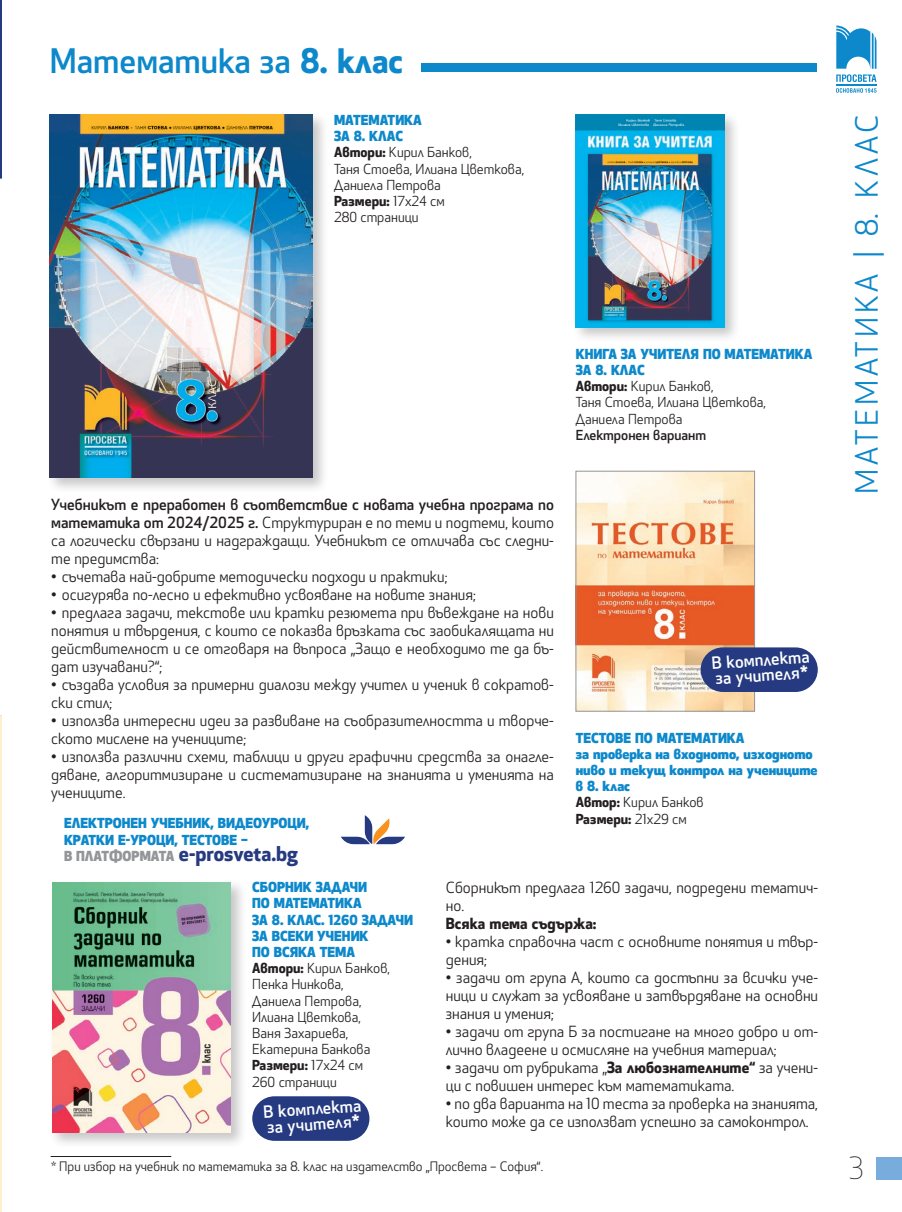
<style>
.page{position:relative;width:902px;height:1212px;background:#fff}
.page>*{position:absolute;margin:0;border:0;box-sizing:border-box;transform-origin:0 0}
.t1{font:500 33px "HS Apex Bg";color:#0c88cb}
.t2{font:30px "HS Apex Bg";letter-spacing:.13em;color:#0c88cb}
.t3{font:300 30px "HS Apex Bg";color:#231f20}
.t4{font:700 19.95px "HS Apex Bg";color:#253a80}
.t5{font:500 16.5px/15.3px "HS Apex Bg";color:#fff}
.t6{font:15px/18px "HS Apex Bg";color:#231f20}
.t7{font:700 15px "HS Apex Bg";color:#231f20}
.t8{font:13.5px/16.2px "HS Apex Bg";color:#231f20}
.t9{font:800 13.5px/16.2px "HS Apex Bg";color:#0c88cb}
.t10{font:500 13.5px "HS Apex Bg";color:#231f20}
.t11{font:12.75px "HS Apex Bg";color:#231f20}
.s1{font-weight:700}
.s2{font-weight:800;color:#0c88cb}
.s3{font-weight:500}
.s4{font-weight:800;font-size:13.5px;color:#939598}
.s5{font-weight:700;color:#231f20}
.s6{font-weight:400;color:#231f20}
</style>
<div class="page">
<div style="left:876px;top:1157px;width:25px;height:22px;background:#78acdc"></div>
<svg style="left:836px;top:26px;width:40px;height:56px"></svg>
<svg style="left:836px;top:88px;width:40px;height:5px"></svg>
<hr style="left:836px;top:84px;width:40px;height:2px;background:#0c88cb">
<div style="left:47px;top:112px;width:282px;height:381px;background:#231f20;opacity:.25"></div>
<img style="left:50px;top:115px;width:263px;height:363px">
<div style="left:572px;top:112px;width:168px;height:231px;background:#231f20;opacity:.25"></div>
<img style="left:575px;top:115px;width:149px;height:212px">
<img style="left:577px;top:473px;width:175px;height:236px">
<div style="left:575px;top:471px;width:179px;height:240px;border:1px solid #939598"></div>
<hr style="left:51px;top:1156px;width:120px;height:1px;background:#231f20">
<div style="left:421px;top:63px;width:395px;height:9px;background:#0c88cb"></div>
<div style="left:700px;top:647px;width:117px;height:45px;background:#253a80;border-radius:22px"></div>
<hr style="left:0;top:0;width:1px;height:716px;background:#253a80">
<hr style="left:0;top:716px;width:1px;height:496px;background:#fef0cc">
<svg style="left:0;top:179px;width:2px;height:537px"></svg>
<svg style="left:341px;top:815px;width:64px;height:29px"></svg>
<div style="left:49px;top:879px;width:198px;height:269px;background:#231f20;opacity:.25"></div>
<img style="left:52px;top:882px;width:179px;height:250px">
<div style="left:252px;top:1096px;width:117px;height:45px;background:#253a80;border-radius:22px"></div>
<h1 class="t1" style="left:50px;top:39px;width:354px">Математика за <span class="s1">8. клас</span></h1>
<p class="t8" style="left:334px;top:112px;width:192px"><span class="s2">МАТЕМАТИКА<br>ЗА 8. КЛАС<br></span><span class="s1">Автори:</span> Кирил Банков,<br>Таня Стоева, Илиана Цветкова,<br>Даниела Петрова<br><span class="s1">Размери:</span> 17х24 см<br>280 страници</p>
<p class="t6" style="left:51px;top:496px;width:504px;text-align:justify"><span class="s3">Учебникът е преработен в съответствие с новата учебна програма по математика от 2024/2025 г.</span> Структуриран е по теми и подтеми, които са логически свързани и надграждащи. Учебникът се отличава със следни&shy;те предимства:</p>
<p class="t6" style="left:51px;top:568px;width:398px">• съчетава най-добрите методически подходи и практики;</p>
<p class="t6" style="left:51px;top:586px;width:426px">• осигурява по-лесно и ефективно усвояване на новите знания;</p>
<p class="t6" style="left:51px;top:604px;width:504px;text-align:justify">• предлага задачи, текстове или кратки резюмета при въвеждане на нови понятия и твърдения, с които се показва връзката със заобикалящата ни действителност и се отговаря на въпроса „Защо е необходимо те да бъ&shy;дат изучавани?“;</p>
<p class="t6" style="left:51px;top:676px;width:504px">• създава условия за примерни диалози между учител и ученик в сократов&shy;ски стил;</p>
<p class="t6" style="left:51px;top:712px;width:504px">• използва интересни идеи за развиване на съобразителността и творче&shy;ското мислене на учениците;</p>
<p class="t6" style="left:51px;top:748px;width:504px;text-align:justify">• използва различни схеми, таблици и други графични средства за онагле&shy;дяване, алгоритмизиране и систематизиране на знанията и уменията на учениците.</p>
<p class="t9" style="left:64px;top:815px;width:247px">ЕЛЕКТРОНЕН УЧЕБНИК, ВИДЕОУРОЦИ,<br>КРАТКИ Е-УРОЦИ, ТЕСТОВЕ –</p>
<h3 class="t4" style="left:64px;top:839px;width:235px"><span class="s4">В ПЛАТФОРМАТА</span> e-prosveta.bg</h3>
<p class="t8" style="left:575px;top:346px;width:238px"><span class="s2">КНИГА ЗА УЧИТЕЛЯ ПО МАТЕМАТИКА<br>ЗА 8. КЛАС<br></span><span class="s1">Автори:</span> Кирил Банков,<br>Таня Стоева, Илиана Цветкова,<br>Даниела Петрова</p>
<p class="t10" style="left:575px;top:426px;width:132px">Електронен вариант</p>
<p class="t5" style="left:711px;top:655px;width:99px;rotate:-4deg">В комплекта за учителя*</p>
<p class="t9" style="left:575px;top:729px;width:243px">ТЕСТОВЕ ПО МАТЕМАТИКА<br>за проверка на входното, изходното ниво и текущ контрол на учениците в 8. клас<br><span class="s5">Автор:</span> <span class="s6">Кирил Банков<br></span><span class="s5">Размери:</span> <span class="s6">21x29 см</span></p>
<p class="t8" style="left:252px;top:879px;width:162px"><span class="s2">СБОРНИК ЗАДАЧИ<br>ПО МАТЕМАТИКА<br>ЗА 8. КЛАС. 1260 ЗАДАЧИ<br>ЗА ВСЕКИ УЧЕНИК<br>ПО ВСЯКА ТЕМА<br></span><span class="s1">Автори:</span> Кирил Банков,<br>Пенка Нинкова,<br>Даниела Петрова,<br>Илиана Цветкова,<br>Ваня Захариева,<br>Екатерина Банкова<br><span class="s1">Размери:</span> 17х24 см<br>260 страници</p>
<p class="t5" style="left:263px;top:1104px;width:99px;rotate:-4deg">В комплекта за учителя*</p>
<p class="t6" style="left:446px;top:879px;width:374px">Сборникът предлага 1260 задачи, подредени тематич&shy;но.</p>
<p class="t7" style="left:446px;top:913px;width:152px">Всяка тема съдържа:</p>
<p class="t6" style="left:446px;top:933px;width:373px">• кратка справочна част с основните понятия и твър&shy;дения;</p>
<p class="t6" style="left:446px;top:969px;width:374px;text-align:justify">• задачи от група А, които са достъпни за всички уче&shy;ници и служат за усвояване и затвърдяване на основни знания и умения;</p>
<p class="t6" style="left:446px;top:1023px;width:374px">• задачи от група Б за постигане на много добро и от&shy;лично владеене и осмисляне на учебния материал;</p>
<p class="t6" style="left:446px;top:1059px;width:374px">• задачи от рубриката „<span class="s1">За любознателните“</span> за учени&shy;ци с повишен интерес към математиката.</p>
<p class="t6" style="left:446px;top:1095px;width:374px">• по два варианта на 10 теста за проверка на знанията, които може да се използват успешно за самоконтрол.</p>
<p class="t11" style="left:52px;top:1158px;width:493px">* При избор на учебник по математика за 8. клас на издателство „Просвета – София“.</p>
<h2 class="t2" style="left:847px;top:494px;width:380px;rotate:-90deg">МАТЕМАТИКА | 8. КЛАС</h2>
<h2 class="t3" style="left:848px;top:1149px;width:17px">3</h2>
</div>
